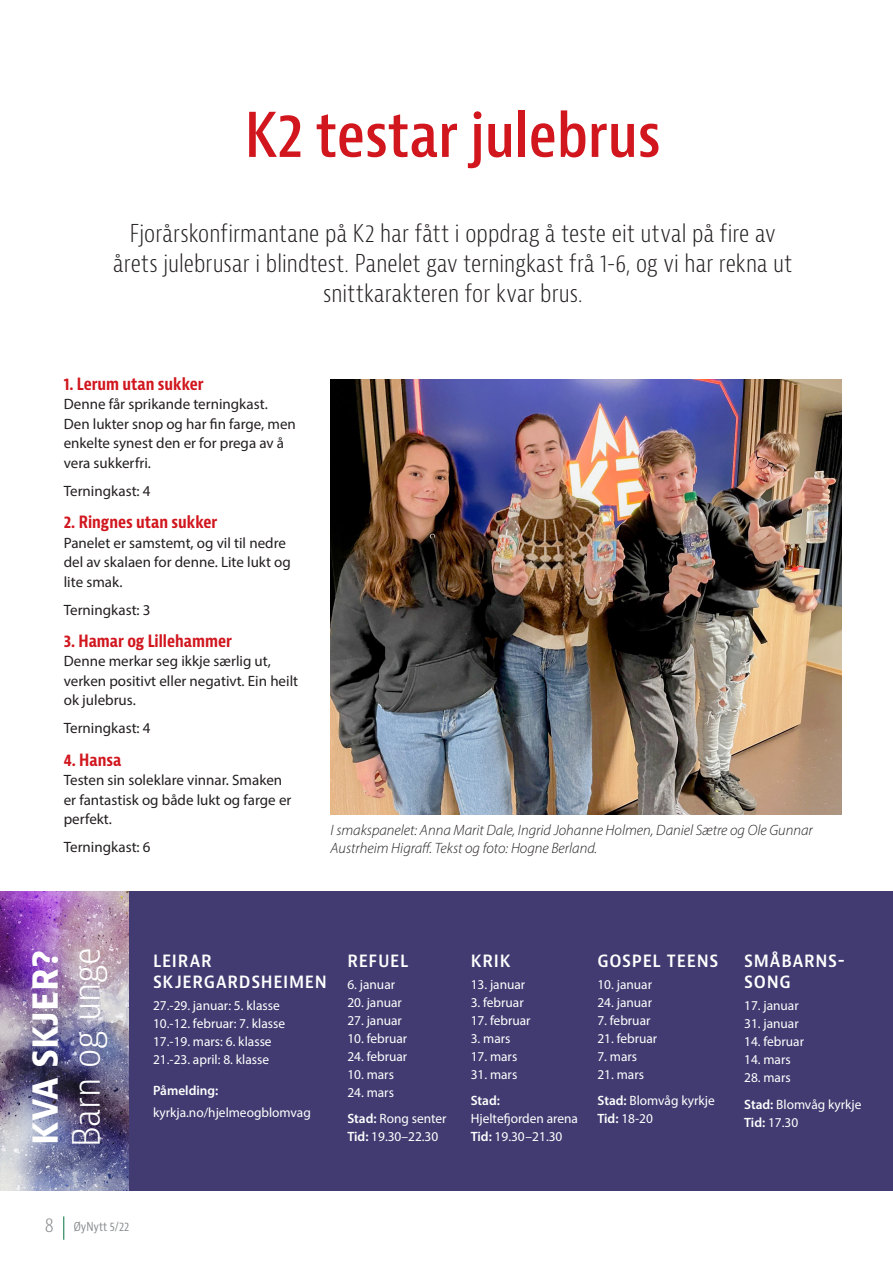
<style>
.page{position:relative;width:893px;height:1263px;background:#fff}
.page>*{position:absolute;margin:0;border:0;box-sizing:border-box;transform-origin:0 0}
.t1{font:600 condensed 60px "Bernina Sans";color:#d1161e}
.Tittel_på_eventen{font:300 condensed 36.75px/42px "Bernina Sans";color:#fff}
.t2{font:300 condensed 24px/30px "Bernina Sans";letter-spacing:.005em;color:#231f20;text-align:center}
.Dette_skjer_-_tittel{font:600 condensed 18px/21.6px "Bernina Sans";letter-spacing:.035em;color:#fff}
.t3{font:700 condensed 16.5px "Bernina Sans";color:#d1161e}
.t4{font:15px/19.5px "Myriad Pro";color:#231f20}
.Øynytt_bildetekst{font:italic 300 15px/18px "Myriad Pro";color:#231f20}
.Øynytt_brødtekst_ute{font:13.5px/21.6px "Myriad Pro";color:#fff}
.Dette_skjer{font:13.5px/18px "Myriad Pro";color:#fff}
.t5{font:condensed 12px "Bernina Sans";color:#8a8c8f}
.s1{font-weight:700}
.s2{font-weight:600}
.s3{font-weight:300;font-size:19.5px}
</style>
<div class="page">
<img style="left:330px;top:380px;width:512px;height:434px">
<svg style="left:63px;top:1216px;width:1px;height:24px"></svg>
<div style="left:128px;top:891px;width:765px;height:300px;background:#423b71"></div>
<img style="left:0;top:891px;width:128px;height:300px">
<p class="t1" style="left:245px;top:99px;width:417px">K2 testar julebrus</p>
<p class="t2" style="left:113px;top:219px;width:681px">Fjorårskonfirmantane på K2 har fått i oppdrag å teste eit utval på fire av årets julebrusar i blindtest. Panelet gav terningkast frå 1-6, og vi har rekna ut snittkarakteren for kvar brus.</p>
<p class="t3" style="left:64px;top:374px;width:141px">1. Lerum utan sukker</p>
<p class="t4" style="left:64px;top:394px;width:234px">Denne får sprikande terningkast.<br>Den lukter snop og har fin farge, men enkelte synest den er for prega av å vera sukkerfri.</p>
<p class="t4" style="left:64px;top:481px;width:88px">Terningkast: 4</p>
<p class="t3" style="left:64px;top:512px;width:155px">2. Ringnes utan sukker</p>
<p class="t4" style="left:64px;top:532px;width:228px">Panelet er samstemt, og vil til nedre del av skalaen for denne. Lite lukt og lite smak.</p>
<p class="t4" style="left:64px;top:599px;width:88px">Terningkast: 3</p>
<p class="t3" style="left:64px;top:631px;width:170px">3. Hamar og Lillehammer</p>
<p class="t4" style="left:64px;top:651px;width:236px">Denne merkar seg ikkje særlig ut, verken positivt eller negativt. Ein heilt ok julebrus.</p>
<p class="t4" style="left:64px;top:718px;width:88px">Terningkast: 4</p>
<p class="t3" style="left:64px;top:749px;width:59px">4. Hansa</p>
<p class="t4" style="left:64px;top:770px;width:229px">Testen sin soleklare vinnar. Smaken er fantastisk og både lukt og farge er perfekt.</p>
<p class="t4" style="left:64px;top:837px;width:88px">Terningkast: 6</p>
<p class="Øynytt_bildetekst" style="left:331px;top:820px;width:484px">I smakspanelet: Anna Marit Dale, Ingrid Johanne Holmen, Daniel Sætre og Ole Gunnar<br>Austrheim Higraff. Tekst og foto: Hogne Berland.</p>
<p class="Tittel_på_eventen" style="left:24px;top:1147px;width:201px;rotate:-90deg"><span class="s1">KVA SKJER?<br></span>Barn og unge</p>
<p class="Dette_skjer_-_tittel" style="left:597px;top:950px;width:122px">GOSPEL TEENS</p>
<p class="Dette_skjer_-_tittel" style="left:153px;top:950px;width:175px">LEIRAR<br>SKJERGARDSHEIMEN</p>
<p class="Øynytt_brødtekst_ute" style="left:153px;top:995px;width:128px">27.-29. januar: 5. klasse</p>
<p class="Øynytt_brødtekst_ute" style="left:153px;top:1013px;width:134px">10.-12. februar: 7. klasse</p>
<p class="Øynytt_brødtekst_ute" style="left:153px;top:1031px;width:120px">17.-19. mars: 6. klasse</p>
<p class="Øynytt_brødtekst_ute" style="left:153px;top:1049px;width:118px">21.-23. april: 8. klasse</p>
<p class="Øynytt_brødtekst_ute" style="left:153px;top:1080px;width:159px"><span class="s2">Påmelding: </span>kyrkja.no/hjelmeogblomvag</p>
<p class="Dette_skjer_-_tittel" style="left:347px;top:950px;width:62px">REFUEL</p>
<p class="Øynytt_brødtekst_ute" style="left:347px;top:973px;width:49px">6. januar</p>
<p class="Øynytt_brødtekst_ute" style="left:347px;top:991px;width:56px">20. januar</p>
<p class="Øynytt_brødtekst_ute" style="left:347px;top:1009px;width:56px">27. januar</p>
<p class="Øynytt_brødtekst_ute" style="left:347px;top:1027px;width:61px">10. februar</p>
<p class="Øynytt_brødtekst_ute" style="left:347px;top:1045px;width:61px">24. februar</p>
<p class="Øynytt_brødtekst_ute" style="left:347px;top:1063px;width:48px">10. mars</p>
<p class="Øynytt_brødtekst_ute" style="left:347px;top:1081px;width:48px">24. mars</p>
<p class="Dette_skjer" style="left:347px;top:1109px;width:101px"><span class="s2">Stad:</span> Rong senter<br><span class="s2">Tid:</span> 19.30–22.30</p>
<p class="Dette_skjer_-_tittel" style="left:471px;top:950px;width:41px">KRIK</p>
<p class="Øynytt_brødtekst_ute" style="left:471px;top:973px;width:56px">13. januar</p>
<p class="Øynytt_brødtekst_ute" style="left:471px;top:991px;width:55px">3. februar</p>
<p class="Øynytt_brødtekst_ute" style="left:471px;top:1009px;width:61px">17. februar</p>
<p class="Øynytt_brødtekst_ute" style="left:471px;top:1027px;width:41px">3. mars</p>
<p class="Øynytt_brødtekst_ute" style="left:471px;top:1045px;width:48px">17. mars</p>
<p class="Øynytt_brødtekst_ute" style="left:471px;top:1063px;width:48px">31. mars</p>
<p class="Dette_skjer" style="left:471px;top:1091px;width:109px"><span class="s2">Stad:<br></span>Hjeltefjorden arena</p>
<p class="Dette_skjer" style="left:471px;top:1127px;width:93px"><span class="s2">Tid:</span> 19.30–21.30</p>
<p class="Øynytt_brødtekst_ute" style="left:597px;top:973px;width:56px">10. januar</p>
<p class="Øynytt_brødtekst_ute" style="left:597px;top:991px;width:56px">24. januar</p>
<p class="Øynytt_brødtekst_ute" style="left:597px;top:1009px;width:55px">7. februar</p>
<p class="Øynytt_brødtekst_ute" style="left:597px;top:1027px;width:61px">21. februar</p>
<p class="Øynytt_brødtekst_ute" style="left:597px;top:1045px;width:41px">7. mars</p>
<p class="Øynytt_brødtekst_ute" style="left:597px;top:1063px;width:48px">21. mars</p>
<p class="Dette_skjer" style="left:597px;top:1091px;width:119px"><span class="s2">Stad:</span> Blomvåg kyrkje<br><span class="s2">Tid:</span> 18-20</p>
<p class="Dette_skjer_-_tittel" style="left:744px;top:950px;width:102px">SMÅBARNS-<br>SONG</p>
<p class="Øynytt_brødtekst_ute" style="left:744px;top:995px;width:56px">17. januar</p>
<p class="Øynytt_brødtekst_ute" style="left:744px;top:1013px;width:56px">31. januar</p>
<p class="Øynytt_brødtekst_ute" style="left:744px;top:1031px;width:61px">14. februar</p>
<p class="Øynytt_brødtekst_ute" style="left:744px;top:1049px;width:48px">14. mars</p>
<p class="Øynytt_brødtekst_ute" style="left:744px;top:1067px;width:48px">28. mars</p>
<p class="Dette_skjer" style="left:744px;top:1095px;width:119px"><span class="s2">Stad:</span> Blomvåg kyrkje</p>
<p class="Dette_skjer" style="left:744px;top:1113px;width:56px"><span class="s2">Tid:</span> 17.30</p>
<p class="t5" style="left:45px;top:1219px;width:86px"><span class="s3">8</span> ØyNytt 5/22</p>
</div>
